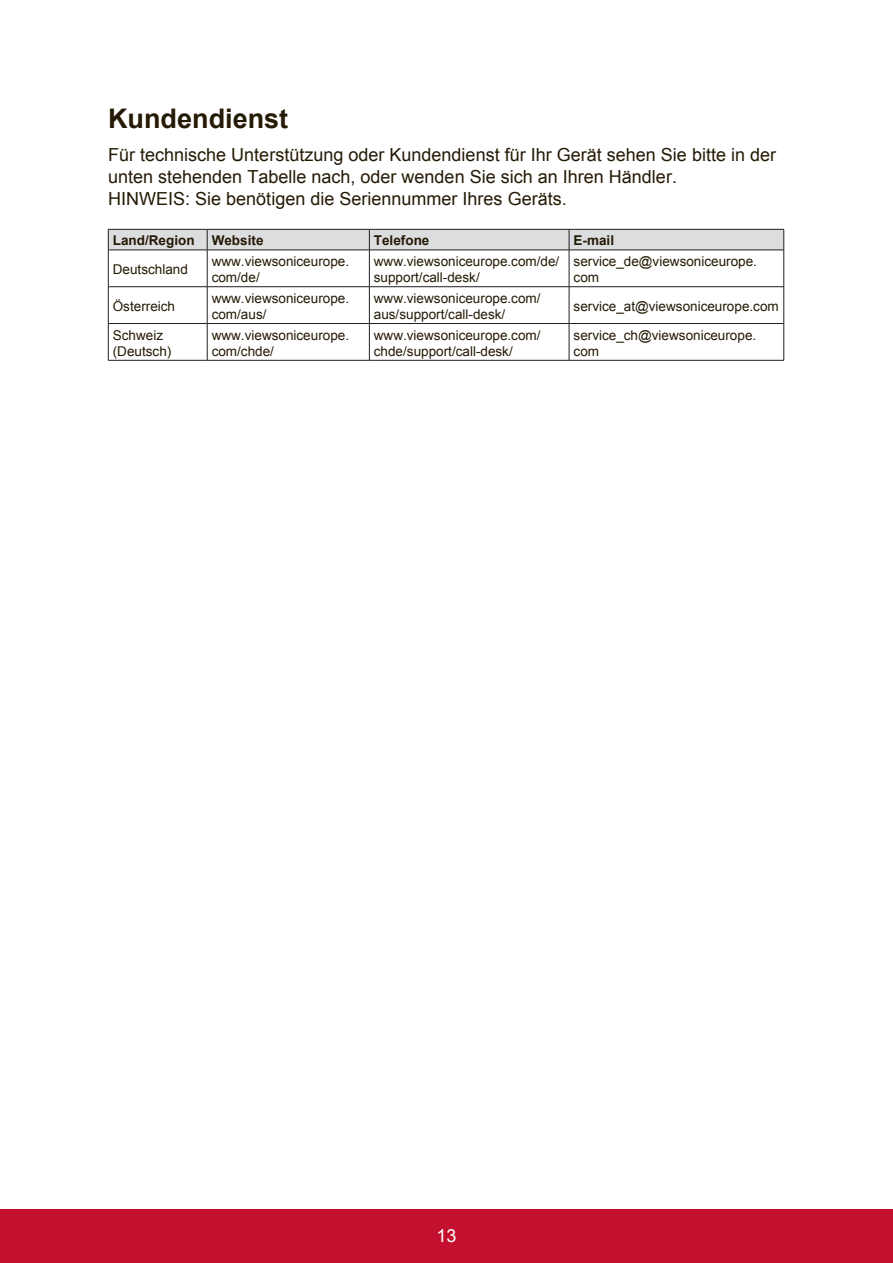
<style>
.page{position:relative;width:893px;height:1263px;background:#fff}
.page>*{position:absolute;margin:0;border:0;box-sizing:border-box;transform-origin:0 0}
.t1{font:700 27px "Arial";color:#251a05}
.t2{font:18px/21.6px "Arial";color:#251a05}
.t3{font:18px "Arial";color:#fff}
.t4{font:13.5px/16.2px "Arial";color:#251a05}
.t5{font:700 13.5px "Arial";color:#251a05}
</style>
<div class="page">
<div style="left:0;top:1210px;width:892px;height:53px;background:#c3102f"></div>
<svg style="left:108px;top:229px;width:676px;height:21px;background:#cecfd1"></svg>
<hr style="left:108px;top:250px;width:99px;height:1px;background:#231f20">
<hr style="left:108px;top:250px;width:1px;height:36px;background:#231f20">
<hr style="left:207px;top:250px;width:162px;height:1px;background:#231f20">
<hr style="left:207px;top:250px;width:1px;height:36px;background:#231f20">
<hr style="left:369px;top:250px;width:199px;height:1px;background:#231f20">
<hr style="left:369px;top:250px;width:1px;height:36px;background:#231f20">
<hr style="left:568px;top:250px;width:215px;height:1px;background:#231f20">
<hr style="left:568px;top:250px;width:1px;height:36px;background:#231f20">
<hr style="left:783px;top:250px;width:1px;height:36px;background:#231f20">
<hr style="left:108px;top:286px;width:99px;height:1px;background:#231f20">
<hr style="left:108px;top:287px;width:1px;height:36px;background:#231f20">
<hr style="left:207px;top:286px;width:162px;height:1px;background:#231f20">
<hr style="left:207px;top:287px;width:1px;height:36px;background:#231f20">
<hr style="left:369px;top:286px;width:199px;height:1px;background:#231f20">
<hr style="left:369px;top:287px;width:1px;height:36px;background:#231f20">
<hr style="left:568px;top:286px;width:215px;height:1px;background:#231f20">
<hr style="left:568px;top:287px;width:1px;height:36px;background:#231f20">
<hr style="left:783px;top:287px;width:1px;height:36px;background:#231f20">
<hr style="left:108px;top:323px;width:99px;height:1px;background:#231f20">
<hr style="left:108px;top:324px;width:1px;height:36px;background:#231f20">
<hr style="left:108px;top:360px;width:99px;height:1px;background:#231f20">
<hr style="left:207px;top:323px;width:162px;height:1px;background:#231f20">
<hr style="left:207px;top:324px;width:1px;height:36px;background:#231f20">
<hr style="left:207px;top:360px;width:162px;height:1px;background:#231f20">
<hr style="left:369px;top:323px;width:199px;height:1px;background:#231f20">
<hr style="left:369px;top:324px;width:1px;height:36px;background:#231f20">
<hr style="left:369px;top:360px;width:199px;height:1px;background:#231f20">
<hr style="left:568px;top:323px;width:215px;height:1px;background:#231f20">
<hr style="left:568px;top:324px;width:1px;height:36px;background:#231f20">
<hr style="left:783px;top:324px;width:1px;height:36px;background:#231f20">
<hr style="left:568px;top:360px;width:215px;height:1px;background:#231f20">
<h1 class="t1" style="left:108px;top:100px;width:182px">Kundendienst</h1>
<h2 class="t2" style="left:108px;top:144px;width:669px">Für technische Unterstützung oder Kundendienst für Ihr Gerät sehen Sie bitte in der unten stehenden Tabelle nach, oder wenden Sie sich an Ihren Händler.<br>HINWEIS: Sie benötigen die Seriennummer Ihres Geräts.</h2>
<p class="t5" style="left:113px;top:232px;width:83px">Land/Region</p>
<p class="t5" style="left:211px;top:232px;width:53px">Website</p>
<p class="t5" style="left:373px;top:232px;width:57px">Telefone</p>
<p class="t5" style="left:573px;top:232px;width:42px">E-mail</p>
<p class="t4" style="left:113px;top:261px;width:77px">Deutschland</p>
<p class="t4" style="left:211px;top:253px;width:139px">www.viewsoniceurope. com/de/</p>
<p class="t4" style="left:373px;top:253px;width:187px">www.viewsoniceurope.com/de/ support/call-desk/</p>
<p class="t4" style="left:573px;top:253px;width:185px">service_de@viewsoniceurope. com</p>
<p class="t4" style="left:113px;top:298px;width:64px">Österreich</p>
<p class="t4" style="left:211px;top:290px;width:139px">www.viewsoniceurope. com/aus/</p>
<p class="t4" style="left:373px;top:290px;width:168px">www.viewsoniceurope.com/ aus/support/call-desk/</p>
<p class="t4" style="left:573px;top:298px;width:207px">service_at@viewsoniceurope.com</p>
<p class="t4" style="left:113px;top:327px;width:60px">Schweiz (Deutsch)</p>
<p class="t4" style="left:211px;top:327px;width:139px">www.viewsoniceurope. com/chde/</p>
<p class="t4" style="left:373px;top:327px;width:168px">www.viewsoniceurope.com/ chde/support/call-desk/</p>
<p class="t4" style="left:573px;top:327px;width:184px">service_ch@viewsoniceurope. com</p>
<h2 class="t3" style="left:436px;top:1223px;width:22px">13</h2>
</div>
